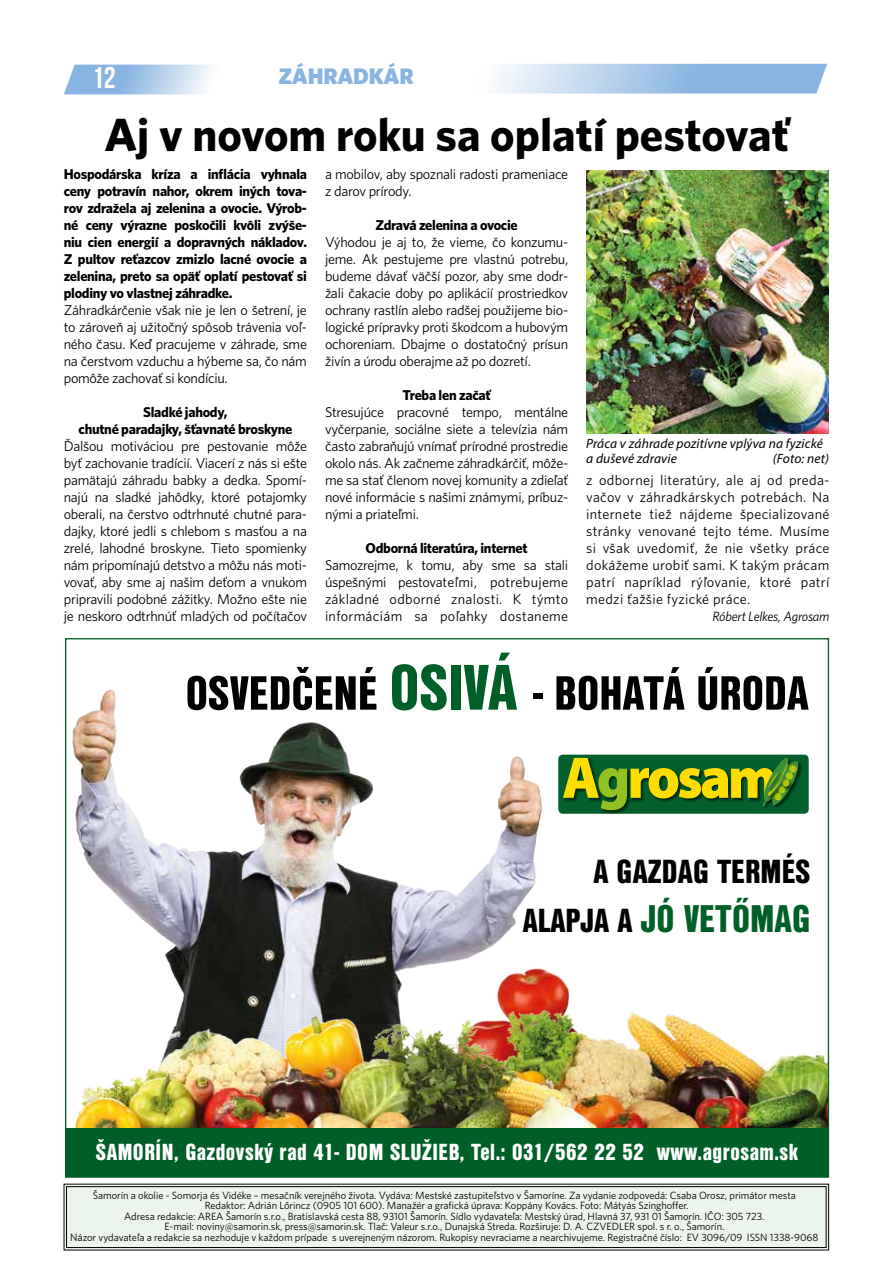
<style>
.page{position:relative;width:893px;height:1263px;background:#fff}
.page>*{position:absolute;margin:0;border:0;box-sizing:border-box;transform-origin:0 0}
.t1{font:50.1px "Nimbus San DCE Blac Cond";color:#000}
.t2{font:46.5px "Whitney CE Bold";color:#000}
.t3{font:40.2px "Nimbus San DCE Blac Cond";color:#005f27}
.t4{font:34.8px "Nimbus San DCE Blac Cond";color:#000}
.t5{font:30px "Bebas Neue";color:#fff}
.t6{font:24.3px "Nimbus San DCE Blac Cond";letter-spacing:.02em;color:#fff}
.t7{font:22.5px "Whitney CE Black";letter-spacing:-.01em;color:#87b4e1}
.t8{font:14.25px/17px "Whitney C Ebook";letter-spacing:-.02em;color:#000;text-align:justify}
.t9{font:14.25px/17px "Whitney CE Bold";letter-spacing:-.02em;color:#000;text-align:justify}
.t10{font:italic 13.5px/15px "Myriad Pro";letter-spacing:.01em;color:#000}
.t11{font:italic 13.5px "Whitney C Ebook";letter-spacing:-.02em;color:#000}
.t12{font:10.5px/10.5px "Whitney C Ebook";letter-spacing:-.005em;color:#000;text-align:center}
.s1{font-size:67.05px;color:#005f27}
.s2{font-size:34.8px;color:#000}
</style>
<div class="page">
<svg style="left:64px;top:65px;width:149px;height:29px;background:#aeccea"></svg>
<svg style="left:495px;top:64px;width:332px;height:30px;background:#accbea"></svg>
<img style="left:586px;top:170px;width:243px;height:264px">
<div style="left:64px;top:1183px;width:765px;height:67px;background:#ebf5ec"></div>
<div style="left:66px;top:1186px;width:760px;height:62px;border:1px solid #000"></div>
<div style="left:558px;top:755px;width:251px;height:59px;background:#035f2c;border-radius:4px"></div>
<svg style="left:631px;top:757px;width:171px;height:52px"></svg>
<img style="left:72px;top:689px;width:559px;height:300px">
<img style="left:611px;top:1000px;width:217px;height:128px">
<img style="left:65px;top:989px;width:546px;height:145px">
<div style="left:66px;top:1128px;width:763px;height:48px;background:#005f27"></div>
<h3 class="t5" style="left:92px;top:61px;width:25px">12</h3>
<h3 class="t7" style="left:278px;top:62px;width:137px">ZÁHRADKÁR</h3>
<h2 class="t2" style="left:105px;top:107px;width:685px">Aj v novom roku sa oplatí pestovať</h2>
<p class="t9" style="left:64px;top:165px;width:245px">Hospodárska kríza a inflácia vyhnala ceny potravín nahor, okrem iných tova&shy;rov zdražela aj zelenina a ovocie. Výrob&shy;né ceny výrazne poskočili kvôli zvýše&shy;niu cien energií a dopravných nákladov.<br>Z pultov reťazcov zmizlo lacné ovocie a zelenina, preto sa opäť oplatí pestovať si plodiny vo vlastnej záhradke.</p>
<p class="t8" style="left:64px;top:301px;width:245px">Záhradkárčenie však nie je len o šetrení, je to zároveň aj užitočný spôsob trávenia voľ&shy;ného času. Keď pracujeme v záhrade, sme na čerstvom vzduchu a hýbeme sa, čo nám pomôže zachovať si kondíciu.</p>
<p class="t9" style="left:79px;top:403px;width:215px;text-align:center">Sladké jahody,<br>chutné paradajky, šťavnaté broskyne</p>
<p class="t8" style="left:64px;top:437px;width:245px">Ďalšou motiváciou pre pestovanie môže byť zachovanie tradícií. Viacerí z nás si ešte pamätajú záhradu babky a dedka. Spomí&shy;najú na sladké jahôdky, ktoré potajomky oberali, na čerstvo odtrhnuté chutné para&shy;dajky, ktoré jedli s chlebom s masťou a na zrelé, lahodné broskyne. Tieto spomienky nám pripomínajú detstvo a môžu nás moti&shy;vovať, aby sme aj našim deťom a vnukom pripravili podobné zážitky. Možno ešte nie je neskoro odtrhnúť mladých od počítačov</p>
<p class="t8" style="left:325px;top:165px;width:245px">a mobilov, aby spoznali radosti prameniace z darov prírody.</p>
<p class="t9" style="left:375px;top:216px;width:144px">Zdravá zelenina a ovocie</p>
<p class="t8" style="left:325px;top:233px;width:245px">Výhodou je aj to, že vieme, čo konzumu&shy;jeme. Ak pestujeme pre vlastnú potrebu, budeme dávať väčší pozor, aby sme dodr&shy;žali čakacie doby po aplikácií prostriedkov ochrany rastlín alebo radšej použijeme bio&shy;logické prípravky proti škodcom a hubovým ochoreniam. Dbajme o dostatočný prísun živín a úrodu oberajme až po dozretí.</p>
<p class="t9" style="left:403px;top:386px;width:89px">Treba len začať</p>
<p class="t8" style="left:325px;top:403px;width:245px">Stresujúce pracovné tempo, mentálne vyčerpanie, sociálne siete a televízia nám často zabraňujú vnímať prírodné prostredie okolo nás. Ak začneme záhradkárčiť, môže&shy;me sa stať členom novej komunity a zdieľať nové informácie s našimi známymi, príbuz&shy;nými a priateľmi.</p>
<p class="t9" style="left:366px;top:539px;width:164px">Odborná literatúra, internet</p>
<p class="t8" style="left:325px;top:556px;width:245px">Samozrejme, k tomu, aby sme sa stali úspešnými pestovateľmi, potrebujeme základné odborné znalosti. K týmto informáciám sa poľahky dostaneme</p>
<p class="t10" style="left:586px;top:436px;width:238px">Práca v záhrade pozitívne vplýva na fyzické a duševé zdravie</p>
<p class="t10" style="left:773px;top:451px;width:58px">(Foto: net)</p>
<p class="t8" style="left:586px;top:471px;width:245px">z odbornej literatúry, ale aj od preda&shy;vačov v záhradkárskych potrebách. Na internete tiež nájdeme špecializované stránky venované tejto téme. Musíme si však uvedomiť, že nie všetky práce dokážeme urobiť sami. K takým prácam patrí napríklad rýľovanie, ktoré patrí medzi ťažšie fyzické práce.</p>
<p class="t11" style="left:712px;top:608px;width:118px">Róbert Lelkes, Agrosam</p>
<h1 class="t1" style="left:186px;top:664px;width:625px">OSVEDČENÉ <span class="s1">OSIVÁ</span> - BOHATÁ ÚRODA</h1>
<h3 class="t4" style="left:593px;top:852px;width:219px">A GAZDAG TERMÉS</h3>
<h3 class="t3" style="left:523px;top:895px;width:289px"><span class="s2">ALAPJA A</span> JÓ VETŐMAG</h3>
<h3 class="t6" style="left:96px;top:1138px;width:704px">ŠAMORÍN, Gazdovský rad 41- DOM SLUŽIEB, Tel.: 031/562 22 52 www.agrosam.sk</h3>
<p class="t12" style="left:70px;top:1190px;width:750px">Šamorín a okolie - Somorja és Vidéke – mesačník verejného života. Vydáva: Mestské zastupiteľstvo v Šamoríne. Za vydanie zodpovedá: Csaba Orosz, primátor mesta<br>Redaktor: Adrián Lőrincz (0905 101 600). Manažér a grafická úprava: Koppány Kovács. Foto: Mátyás Szinghoffer.<br>Adresa redakcie: AREA Šamorín s.r.o., Bratislavská cesta 88, 93101 Šamorín. Sídlo vydavateľa: Mestský úrad, Hlavná 37, 931 01 Šamorín. IČO: 305 723.<br>E-mail: noviny@samorin.sk, press@samorin.sk. Tlač: Valeur s.r.o., Dunajská Streda. Rozširuje: D. A. CZVEDLER spol. s r. o., Šamorín.<br>Názor vydavateľa a redakcie sa nezhoduje v každom prípade s uverejneným názorom. Rukopisy nevraciame a nearchivujeme. Registračné číslo: EV 3096/09 ISSN 1338-9068</p>
</div>
